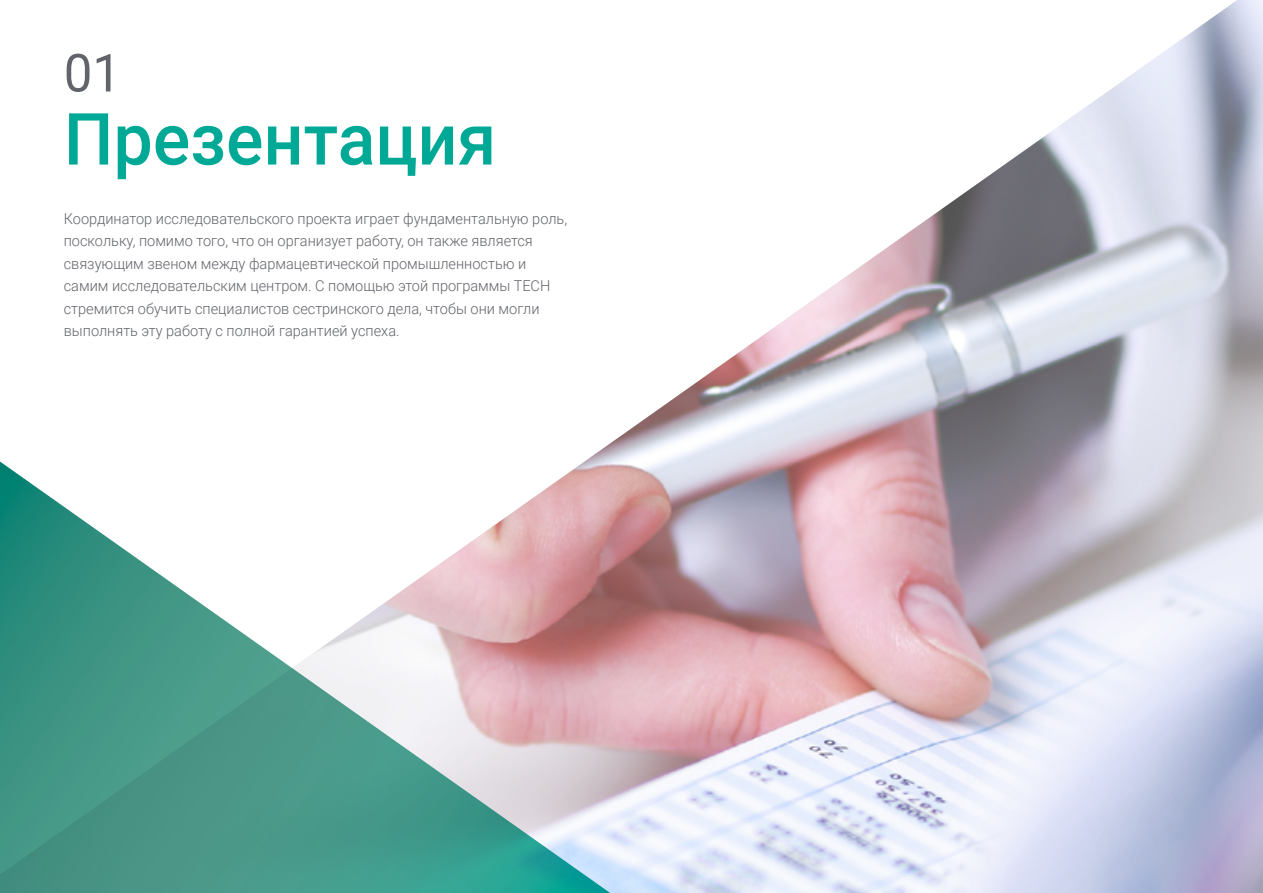
<style>
.page{position:relative;width:1263px;height:893px;background:#fff}
.page>*{position:absolute;margin:0;border:0;box-sizing:border-box;transform-origin:0 0}
.t1{font:500 72px "Roboto";color:#00a996}
.t2{font:52.5px "Roboto";color:#61646a}
.t3{font:300 15px/22.5px "Roboto";color:#61646a}
</style>
<div class="page">
<img style="left:606px;top:0;width:657px;height:893px">
<svg style="left:0;top:446px;width:640px;height:447px"></svg>
<h2 class="t2" style="left:64px;top:36px;width:59px">01</h2>
<h1 class="t1" style="left:64px;top:89px;width:434px">Презентация</h1>
<p class="t3" style="left:64px;top:207px;width:505px">Координатор исследовательского проекта играет фундаментальную роль, поскольку, помимо того, что он организует работу, он также является связующим звеном между фармацевтической промышленностью и самим исследовательским центром. С помощью этой программы TECH стремится обучить специалистов сестринского дела, чтобы они могли выполнять эту работу с полной гарантией успеха.</p>
</div>
